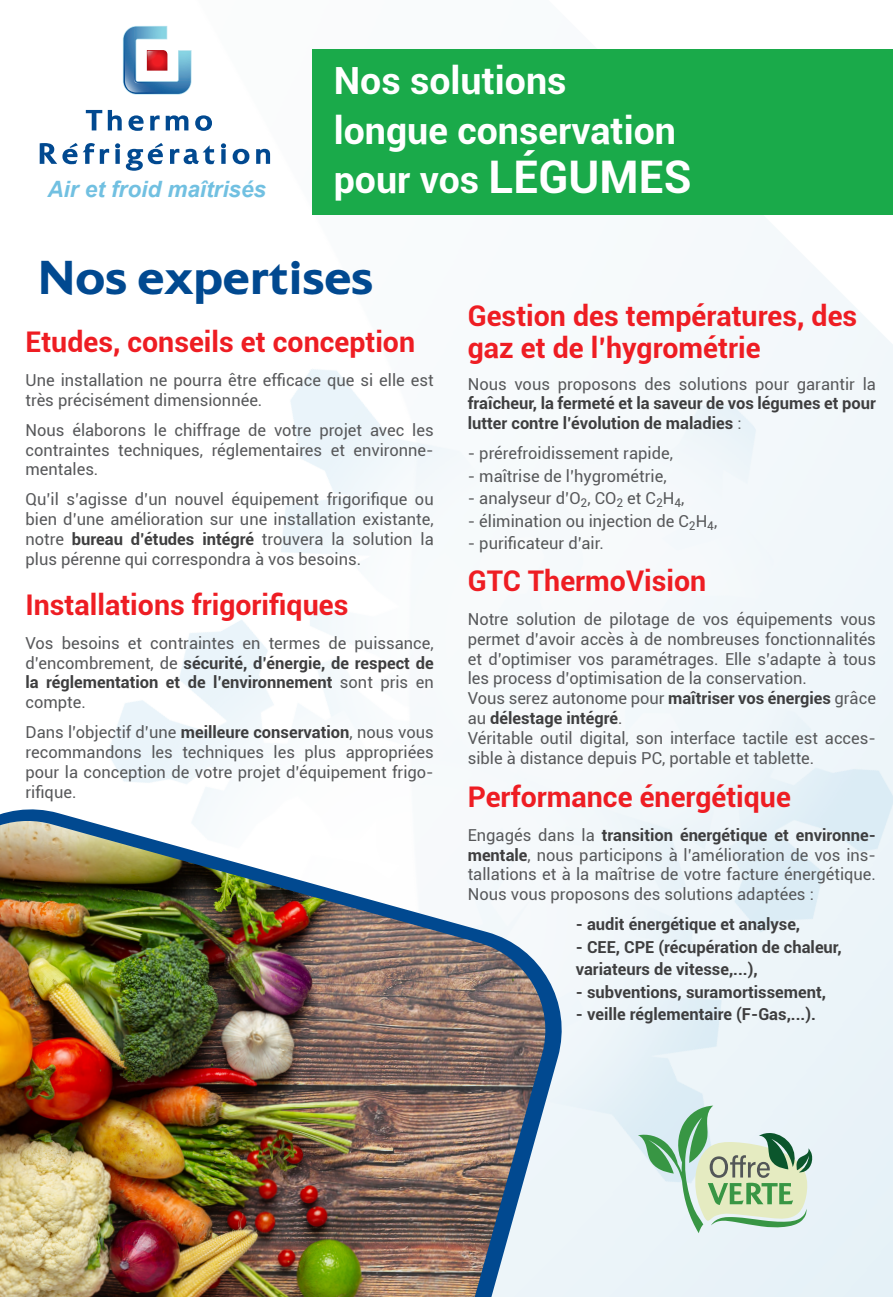
<style>
.page{position:relative;width:893px;height:1297px;background:#fff}
.page>*{position:absolute;margin:0;border:0;box-sizing:border-box;transform-origin:0 0}
.t1{font:700 49.5px "Colosseum";color:#014990}
.t2{font:700 37.5px "Roboto";color:#fff}
.t3{font:700 28.5px "Roboto";color:#ee1d23}
.t4{font:italic 700 22.5px "Arial";color:#71c0e1}
.t5{font:16.5px/19.8px "Roboto";color:#57585a;text-align:justify}
.t6{font:700 16.5px/19.8px "Roboto";color:#3e3e3f}
.s1{font-size:45px}
.s2{font-weight:700;color:#3e3e3f}
.s3{font-weight:400;color:#57585a}
</style>
<div class="page">
<img style="left:108px;top:193px;width:785px;height:1104px">
<div style="left:313px;top:49px;width:580px;height:166px;background:#1aaa4a"></div>
<svg style="left:0;top:800px;width:585px;height:497px"></svg>
<img style="left:0;top:821px;width:555px;height:476px">
<svg style="left:123px;top:26px;width:69px;height:69px"></svg>
<svg style="left:86px;top:110px;width:16px;height:20px"></svg>
<svg style="left:108px;top:110px;width:14px;height:20px"></svg>
<svg style="left:128px;top:115px;width:16px;height:16px"></svg>
<svg style="left:150px;top:115px;width:10px;height:15px"></svg>
<svg style="left:166px;top:115px;width:22px;height:15px"></svg>
<svg style="left:195px;top:115px;width:17px;height:16px"></svg>
<svg style="left:40px;top:143px;width:69px;height:21px"></svg>
<svg style="left:115px;top:143px;width:5px;height:21px"></svg>
<svg style="left:126px;top:143px;width:37px;height:28px"></svg>
<svg style="left:170px;top:145px;width:45px;height:19px"></svg>
<svg style="left:221px;top:143px;width:5px;height:21px"></svg>
<svg style="left:233px;top:149px;width:16px;height:15px"></svg>
<svg style="left:256px;top:149px;width:14px;height:15px"></svg>
<svg style="left:638px;top:1106px;width:175px;height:127px;background:#bfd8c2"></svg>
<p class="t4" style="left:47px;top:174px;width:220px">Air et froid maîtrisés</p>
<p class="t2" style="left:334px;top:54px;width:234px">Nos solutions</p>
<p class="t2" style="left:334px;top:104px;width:344px">longue conservation</p>
<p class="t2" style="left:334px;top:153px;width:359px">pour vos <span class="s1">LÉGUMES</span></p>
<p class="t1" style="left:38px;top:251px;width:337px">Nos expertises</p>
<p class="t3" style="left:26px;top:322px;width:391px">Etudes, conseils et conception</p>
<p class="t5" style="left:26px;top:369px;width:410px">Une installation ne pourra être efficace que si elle est très précisément dimensionnée.</p>
<p class="t5" style="left:26px;top:419px;width:410px">Nous élaborons le chiffrage de votre projet avec les contraintes techniques, réglementaires et environne&shy;mentales.</p>
<p class="t5" style="left:26px;top:489px;width:410px">Qu’il s’agisse d’un nouvel équipement frigorifique ou bien d’une amélioration sur une installation existante, notre <span class="s2">bureau d’études intégré</span> trouvera la solution la plus pérenne qui correspondra à vos besoins.</p>
<p class="t3" style="left:26px;top:585px;width:324px">Installations frigorifiques</p>
<p class="t5" style="left:26px;top:632px;width:410px">Vos besoins et contraintes en termes de puissance, d’encombrement, de <span class="s2">sécurité, d’énergie, de respect de la réglementation et de l’environnement</span> sont pris en compte.</p>
<p class="t5" style="left:26px;top:722px;width:410px">Dans l’objectif d’une <span class="s2">meilleure conservation</span>, nous vous recommandons les techniques les plus appropriées pour la conception de votre projet d’équipement frigo&shy;rifique.</p>
<p class="t3" style="left:468px;top:296px;width:391px">Gestion des températures, des</p>
<p class="t3" style="left:468px;top:327px;width:294px">gaz et de l’hygrométrie</p>
<p class="t6" style="left:468px;top:373px;width:410px;text-align:justify"><span class="s3">Nous vous proposons des solutions pour garantir la </span>fraîcheur, la fermeté et la saveur de vos légumes et pour lutter contre l’évolution de maladies <span class="s3">:</span></p>
<p class="t5" style="left:468px;top:443px;width:207px">- prérefroidissement rapide,</p>
<p class="t5" style="left:468px;top:465px;width:200px">- maîtrise de l’hygrométrie,</p>
<p class="t5" style="left:468px;top:488px;width:218px">- analyseur d’O<sub>2</sub>, CO<sub>2</sub> et C<sub>2</sub>H<sub>4</sub>,</p>
<p class="t5" style="left:468px;top:510px;width:251px">- élimination ou injection de C<sub>2</sub>H<sub>4</sub>,</p>
<p class="t5" style="left:468px;top:533px;width:138px">- purificateur d’air.</p>
<p class="t3" style="left:468px;top:561px;width:240px">GTC ThermoVision</p>
<p class="t5" style="left:468px;top:609px;width:410px">Notre solution de pilotage de vos équipements vous permet d’avoir accès à de nombreuses fonctionnalités et d’optimiser vos paramétrages. Elle s’adapte à tous les process d’optimisation de la conservation.</p>
<p class="t6" style="left:468px;top:688px;width:410px"><span class="s3">Vous serez autonome pour</span> maîtriser vos énergies <span class="s3">grâce au</span> délestage intégré<span class="s3">.</span></p>
<p class="t5" style="left:468px;top:727px;width:410px">Véritable outil digital, son interface tactile est acces&shy;sible à distance depuis PC, portable et tablette.</p>
<p class="t3" style="left:468px;top:777px;width:325px">Performance énergétique</p>
<p class="t5" style="left:468px;top:824px;width:410px">Engagés dans la <span class="s2">transition énergétique et environne&shy;mentale</span>, nous participons à l’amélioration de vos ins&shy;tallations et à la maîtrise de votre facture énergétique.<br>Nous vous proposons des solutions adaptées :</p>
<p class="t6" style="left:576px;top:914px;width:226px">- audit énergétique et analyse,</p>
<p class="t6" style="left:576px;top:936px;width:267px">- CEE, CPE (récupération de chaleur,</p>
<p class="t6" style="left:576px;top:959px;width:183px">variateurs de vitesse,...),</p>
<p class="t6" style="left:576px;top:981px;width:252px">- subventions, suramortissement,</p>
<p class="t6" style="left:576px;top:1004px;width:242px">- veille réglementaire (F-Gas,...).</p>
</div>
